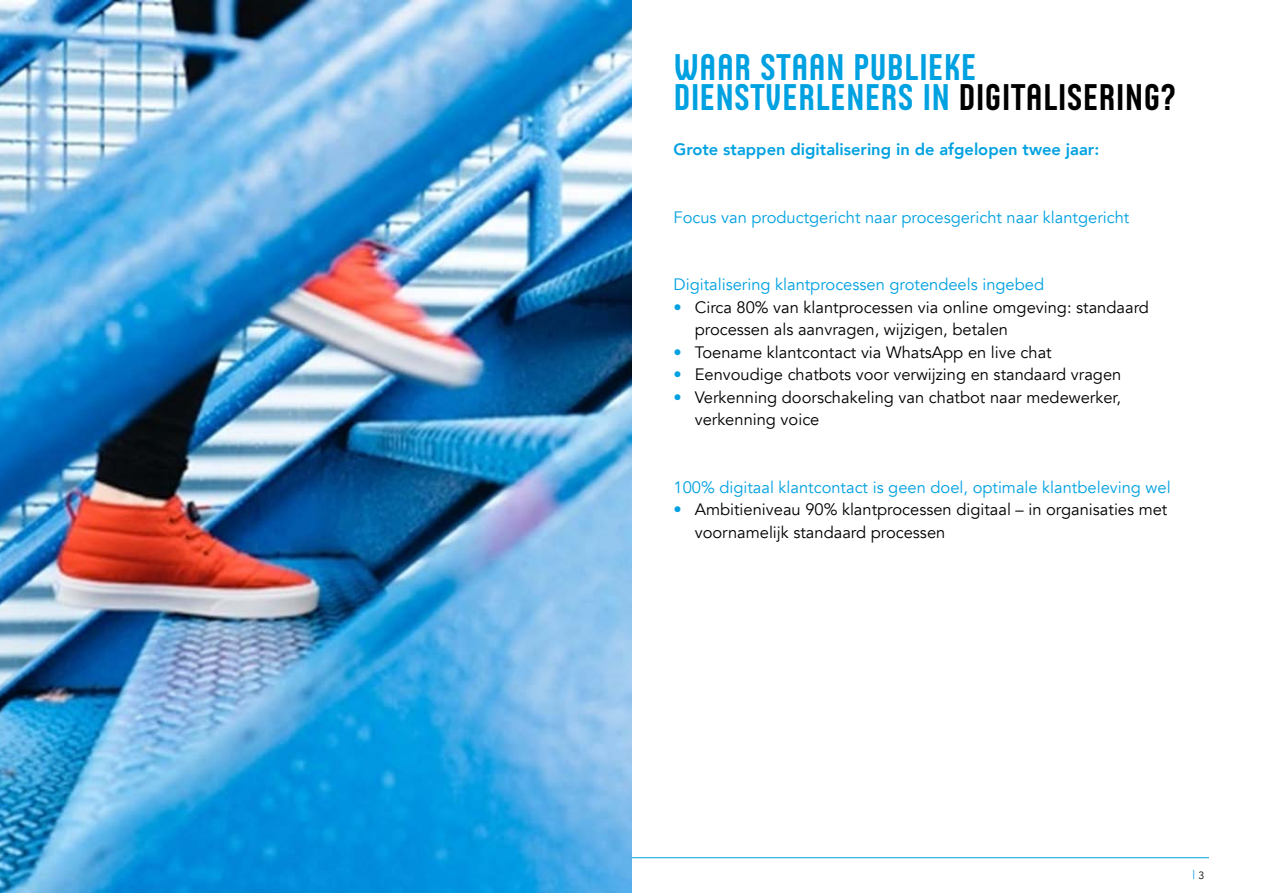
<style>
.page{position:relative;width:1263px;height:893px;background:#fff}
.page>*{position:absolute;margin:0;border:0;box-sizing:border-box;transform-origin:0 0}
.t1{font:37.5px/30px "Husans";color:#00a1e1}
.t2{font:16.5px/22.5px "Avenir";color:#000}
.t3{font:16.5px "Avenir";color:#00a1e1}
.t4{font:800 16.5px "Avenir";color:#00a1e1}
.t5{font:12px "Avenir";color:#00a1e1}
.s1{color:#000}
.s2{font-weight:500;color:#00a1e1}
.s3{font-size:10.5px;color:#000}
</style>
<div class="page">
<hr style="left:54px;top:857px;width:1155px;height:1px;background:#00a1e1">
<img style="left:0;top:0;width:631px;height:893px">
<h1 class="t1" style="left:673px;top:52px;width:505px">WAAR STAAN PUBLIEKE<br>DIENSTVERLENERS IN <span class="s1">DIGITALISERING?</span></h1>
<p class="t4" style="left:673px;top:137px;width:427px">Grote stappen digitalisering in de afgelopen twee jaar:</p>
<p class="t3" style="left:673px;top:207px;width:457px">Focus van productgericht naar procesgericht naar klantgericht</p>
<p class="t3" style="left:673px;top:275px;width:372px">Digitalisering klantprocessen grotendeels ingebed</p>
<p class="t2" style="left:695px;top:296px;width:456px;text-indent:-21px"><span class="s2">•</span> Circa 80% van klantprocessen via online omgeving: standaard processen als aanvragen, wijzigen, betalen</p>
<p class="t2" style="left:673px;top:341px;width:380px"><span class="s2">•</span> Toename klantcontact via WhatsApp en live chat</p>
<p class="t2" style="left:673px;top:364px;width:449px"><span class="s2">•</span> Eenvoudige chatbots voor verwijzing en standaard vragen</p>
<p class="t2" style="left:695px;top:386px;width:428px;text-indent:-21px"><span class="s2">•</span> Verkenning doorschakeling van chatbot naar medewerker, verkenning voice</p>
<p class="t3" style="left:673px;top:477px;width:499px">100% digitaal klantcontact is geen doel, optimale klantbeleving wel</p>
<p class="t2" style="left:695px;top:499px;width:474px;text-indent:-21px"><span class="s2">•</span> Ambitieniveau 90% klantprocessen digitaal – in organisaties met voornamelijk standaard processen</p>
<p class="t5" style="left:1192px;top:867px;width:13px">| <span class="s3">3</span></p>
</div>
